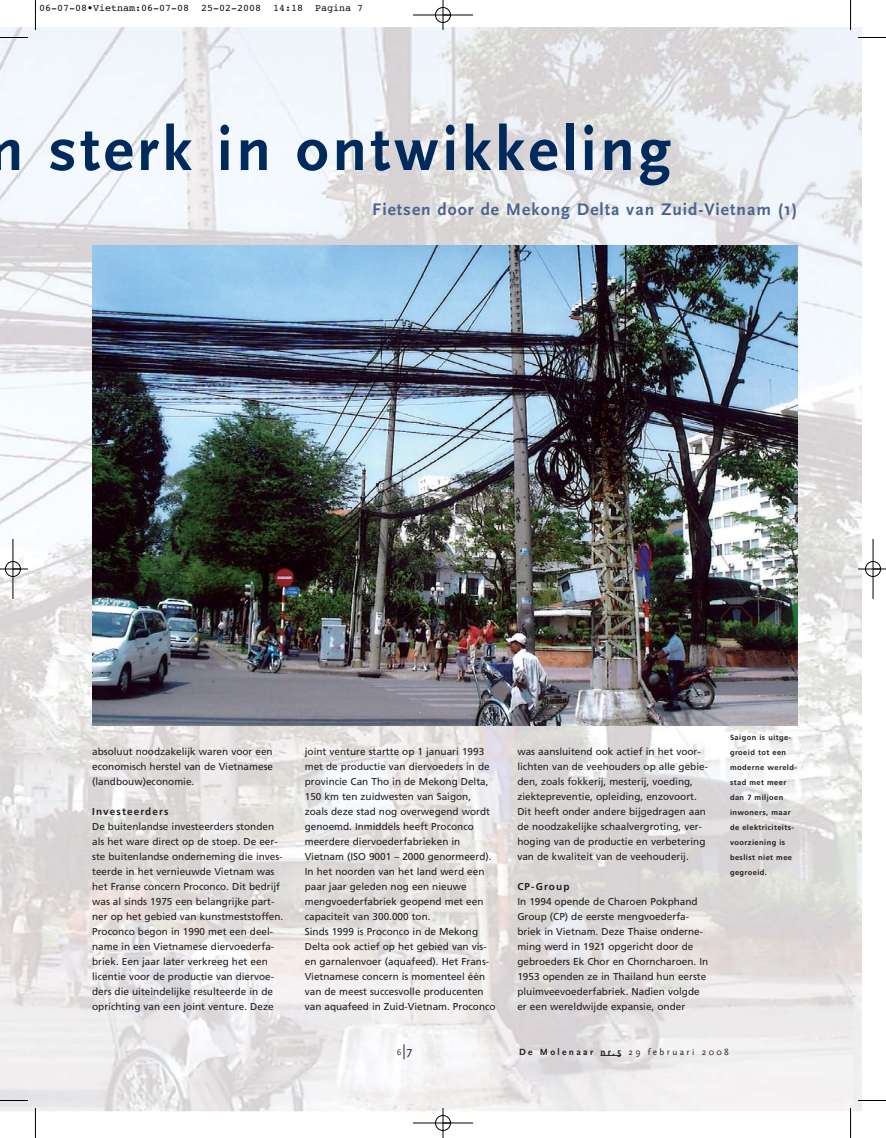
<style>
.page{position:relative;width:886px;height:1138px;background:#fff}
.page>*{position:absolute;margin:0;border:0;box-sizing:border-box;transform-origin:0 0}
.t1{font:700 63.75px "Scala Sans";letter-spacing:.055em;color:#002a5c}
.t2{font:700 17.5px "Scala Sans";letter-spacing:.055em;color:#4b648f}
.t3{font:10px/15px "Frutiger";color:#231f20}
.t4{font:10px "Courier";color:#000}
.t5{font:700 9.38px "Scala Sans";letter-spacing:.25em;color:#231f20}
.t6{font:8.75px "Scala Sans";color:#231f20}
.t7{font:700 7.5px/15px "Frutiger";letter-spacing:.055em;color:#231f20}
.s1{font-weight:700}
.s2{font-size:12.5px}
.s3{font-weight:400}
</style>
<div class="page">
<img style="left:0;top:27px;width:861px;height:1084px">
<svg style="left:600px;top:1055px;width:21px;height:1px"></svg>
<svg style="left:404px;top:1044px;width:1px;height:15px"></svg>
<img style="left:92px;top:245px;width:705px;height:480px">
<hr style="left:35px;top:0;width:1px;height:30px;background:#000">
<svg style="left:0;top:37px;width:28px;height:1px"></svg>
<hr style="left:850px;top:0;width:1px;height:30px;background:#000">
<svg style="left:858px;top:37px;width:28px;height:1px"></svg>
<hr style="left:35px;top:1108px;width:1px;height:30px;background:#000">
<svg style="left:0;top:1100px;width:28px;height:1px"></svg>
<hr style="left:850px;top:1108px;width:1px;height:30px;background:#000">
<svg style="left:858px;top:1100px;width:28px;height:1px"></svg>
<hr style="left:413px;top:15px;width:60px;height:1px;background:#000">
<hr style="left:413px;top:1123px;width:60px;height:1px;background:#000">
<hr style="left:13px;top:539px;width:1px;height:60px;background:#000">
<hr style="left:873px;top:539px;width:1px;height:60px;background:#000">
<hr style="left:443px;top:0;width:1px;height:30px;background:#000">
<hr style="left:443px;top:1108px;width:1px;height:30px;background:#000">
<svg style="left:0;top:569px;width:28px;height:1px"></svg>
<svg style="left:858px;top:569px;width:28px;height:1px"></svg>
<div style="left:435px;top:7px;width:16px;height:16px;border:1px solid #000;border-radius:50%"></div>
<div style="left:435px;top:1115px;width:16px;height:16px;border:1px solid #000;border-radius:50%"></div>
<div style="left:5px;top:561px;width:16px;height:16px;border:1px solid #000;border-radius:50%"></div>
<div style="left:865px;top:561px;width:16px;height:16px;border:1px solid #000;border-radius:50%"></div>
<p class="t4" style="left:39px;top:4px;width:326px">06-07-08•Vietnam:06-07-08 25-02-2008 14:18 Pagina 7</p>
<p class="t1" style="left:48px;top:124px;width:624px">sterk in ontwikkeling</p>
<p class="t2" style="left:372px;top:202px;width:427px">Fietsen door de Mekong Delta van Zuid-Vietnam (1)</p>
<p class="t3" style="left:92px;top:745px;width:182px;text-align:justify">absoluut noodzakelijk waren voor een economisch herstel van de Vietnamese (landbouw)economie.</p>
<p class="t3" style="left:92px;top:805px;width:193px"><span class="s1">Investeerders<br></span>De buitenlandse investeerders stonden als het ware direct op de stoep. De eer&shy;ste buitenlandse onderneming die inves&shy;teerde in het vernieuwde Vietnam was het Franse concern Proconco. Dit bedrijf was al sinds 1975 een belangrijke part&shy;ner op het gebied van kunstmeststoffen.<br>Proconco begon in 1990 met een deel&shy;name in een Vietnamese diervoederfa&shy;briek. Een jaar later verkreeg het een licentie voor de productie van diervoe&shy;ders die uiteindelijke resulteerde in de oprichting van een joint venture. Deze</p>
<p class="t3" style="left:305px;top:745px;width:192px">joint venture startte op 1 januari 1993 met de productie van diervoeders in de provincie Can Tho in de Mekong Delta, 150 km ten zuidwesten van Saigon, zoals deze stad nog overwegend wordt genoemd. Inmiddels heeft Proconco meerdere diervoederfabrieken in Vietnam (ISO 9001 – 2000 genormeerd).<br>In het noorden van het land werd een paar jaar geleden nog een nieuwe mengvoederfabriek geopend met een capaciteit van 300.000 ton.<br>Sinds 1999 is Proconco in de Mekong Delta ook actief op het gebied van vis&shy;en garnalenvoer (aquafeed). Het Frans-Vietnamese concern is momenteel één van de meest succesvolle producenten van aquafeed in Zuid-Vietnam. Proconco</p>
<p class="t3" style="left:517px;top:745px;width:192px">was aansluitend ook actief in het voor&shy;lichten van de veehouders op alle gebie&shy;den, zoals fokkerij, mesterij, voeding, ziektepreventie, opleiding, enzovoort.<br>Dit heeft onder andere bijgedragen aan de noodzakelijke schaalvergroting, ver&shy;hoging van de productie en verbetering van de kwaliteit van de veehouderij.</p>
<p class="t3" style="left:517px;top:880px;width:192px"><span class="s1">CP-Group<br></span>In 1994 opende de Charoen Pokphand Group (CP) de eerste mengvoederfa&shy;briek in Vietnam. Deze Thaise onderne&shy;ming werd in 1921 opgericht door de gebroeders Ek Chor en Chorncharoen. In 1953 openden ze in Thailand hun eerste pluimveevoederfabriek. Nadien volgde er een wereldwijde expansie, onder</p>
<p class="t7" style="left:730px;top:730px;width:68px">Saigon is uitge&shy;groeid tot een moderne wereld&shy;stad met meer dan 7 miljoen inwoners, maar de elektriciteits&shy;voorziening is beslist niet mee gegroeid.</p>
<p class="t6" style="left:397px;top:1049px;width:17px">6 <span class="s2">7</span></p>
<p class="t5" style="left:519px;top:1048px;width:211px">De Molenaar nr.5 <span class="s3">29 februari 2008</span></p>
</div>
